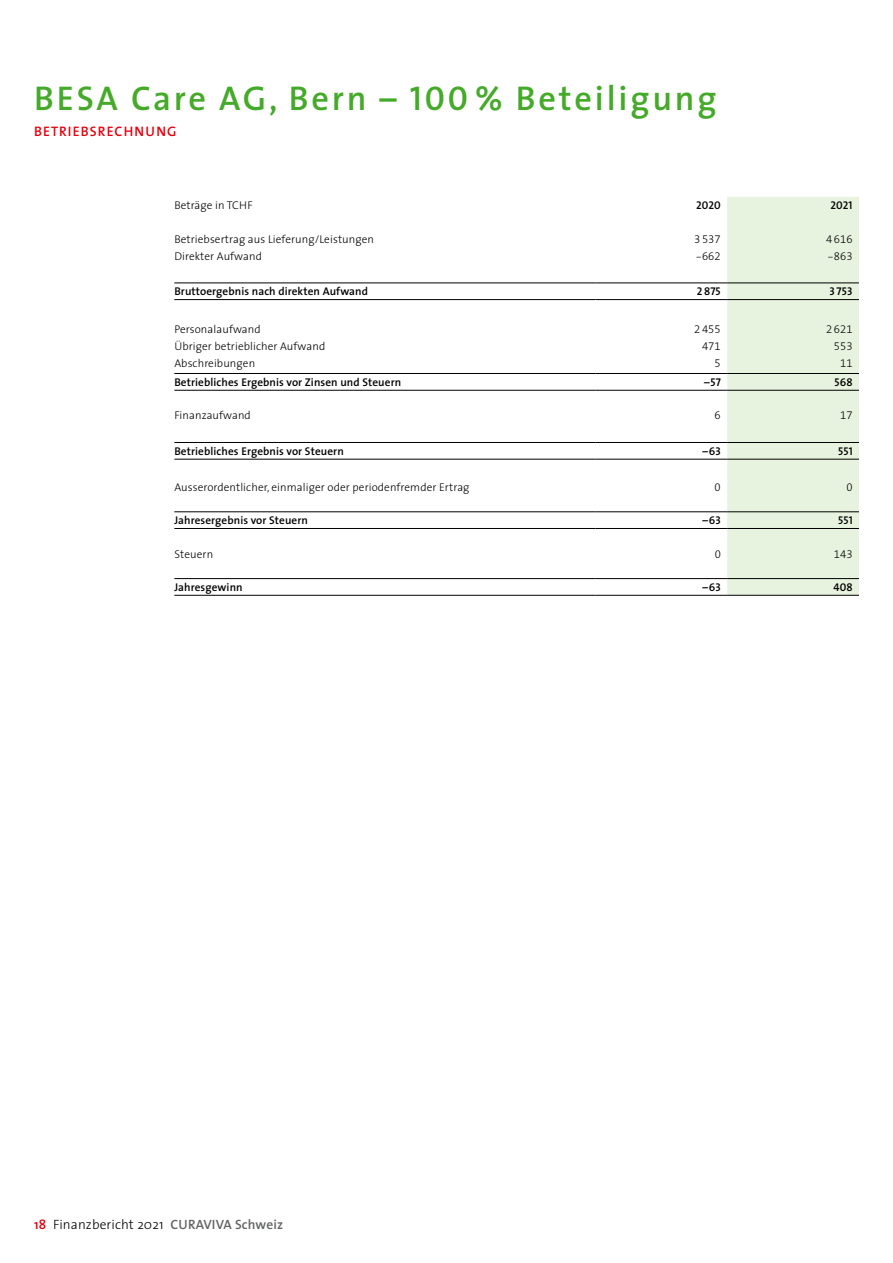
<style>
.page{position:relative;width:893px;height:1263px;background:#fff}
.page>*{position:absolute;margin:0;border:0;box-sizing:border-box;transform-origin:0 0}
.t1{font:600 34.5px "The Sans";letter-spacing:.08em;color:#45aa29}
.t2{font:600 13.8px "The Sans";letter-spacing:.085em;color:#e7000e}
.t3{font:300 13.5px "The Sans";letter-spacing:.01em;color:#000}
.t4{font:300 11.25px "The Sans";letter-spacing:.01em;color:#000}
.t5{font:600 11.25px "The Sans";letter-spacing:.01em;color:#000}
.t6{font:11.25px "The Sans Light Expert";letter-spacing:.01em;color:#000}
.t7{font:11.25px "The Sans Semi Bold Caps";letter-spacing:.01em;color:#000}
.s1{font-family:"The Sans Semi Bold Caps";font-weight:400}
.s2{font-weight:600;color:#e7000e}
.s3{font-weight:600;color:#626463}
</style>
<div class="page">
<div style="left:727px;top:197px;width:132px;height:398px;background:#e8f3df"></div>
<svg style="left:174px;top:282px;width:553px;height:313px"></svg>
<hr style="left:174px;top:283px;width:421px;height:1px;background:#000">
<hr style="left:595px;top:283px;width:132px;height:1px;background:#000">
<hr style="left:727px;top:283px;width:132px;height:1px;background:#000">
<hr style="left:174px;top:299px;width:421px;height:1px;background:#000">
<hr style="left:595px;top:299px;width:132px;height:1px;background:#000">
<hr style="left:727px;top:299px;width:132px;height:1px;background:#000">
<hr style="left:174px;top:373px;width:421px;height:1px;background:#000">
<hr style="left:595px;top:373px;width:132px;height:1px;background:#000">
<hr style="left:727px;top:373px;width:132px;height:1px;background:#000">
<hr style="left:174px;top:390px;width:421px;height:1px;background:#000">
<hr style="left:595px;top:390px;width:132px;height:1px;background:#000">
<hr style="left:727px;top:390px;width:132px;height:1px;background:#000">
<hr style="left:174px;top:442px;width:421px;height:1px;background:#000">
<hr style="left:595px;top:442px;width:132px;height:1px;background:#000">
<hr style="left:727px;top:442px;width:132px;height:1px;background:#000">
<hr style="left:174px;top:459px;width:421px;height:1px;background:#000">
<hr style="left:595px;top:459px;width:132px;height:1px;background:#000">
<hr style="left:727px;top:459px;width:132px;height:1px;background:#000">
<hr style="left:174px;top:511px;width:421px;height:1px;background:#000">
<hr style="left:595px;top:511px;width:132px;height:1px;background:#000">
<hr style="left:727px;top:511px;width:132px;height:1px;background:#000">
<hr style="left:174px;top:528px;width:421px;height:1px;background:#000">
<hr style="left:595px;top:528px;width:132px;height:1px;background:#000">
<hr style="left:727px;top:528px;width:132px;height:1px;background:#000">
<hr style="left:174px;top:578px;width:421px;height:1px;background:#000">
<hr style="left:595px;top:578px;width:132px;height:1px;background:#000">
<hr style="left:727px;top:578px;width:132px;height:1px;background:#000">
<hr style="left:174px;top:595px;width:421px;height:1px;background:#000">
<hr style="left:595px;top:595px;width:132px;height:1px;background:#000">
<hr style="left:727px;top:595px;width:132px;height:1px;background:#000">
<h1 class="t1" style="left:34px;top:70px;width:684px">BESA Care AG, Bern – <span class="s1">100 %</span> Beteiligung</h1>
<p class="t2" style="left:34px;top:119px;width:144px">BETRIEBSRECHNUNG</p>
<p class="t4" style="left:174px;top:196px;width:80px">Beträge in TCHF</p>
<p class="t7" style="left:696px;top:196px;width:26px">2020</p>
<p class="t7" style="left:830px;top:196px;width:24px">2021</p>
<p class="t4" style="left:174px;top:230px;width:201px">Betriebsertrag aus Lieferung/Leistungen</p>
<p class="t6" style="left:694px;top:230px;width:28px">3 537</p>
<p class="t6" style="left:826px;top:230px;width:28px">4 616</p>
<p class="t4" style="left:174px;top:246px;width:89px">Direkter Aufwand</p>
<p class="t6" style="left:696px;top:246px;width:27px">-662</p>
<p class="t6" style="left:827px;top:246px;width:27px">-863</p>
<p class="t5" style="left:174px;top:282px;width:195px">Bruttoergebnis nach direkten Aufwand</p>
<p class="t7" style="left:697px;top:282px;width:25px">2 875</p>
<p class="t7" style="left:829px;top:282px;width:25px">3 753</p>
<p class="t4" style="left:174px;top:320px;width:88px">Personalaufwand</p>
<p class="t6" style="left:694px;top:320px;width:28px">2 455</p>
<p class="t6" style="left:826px;top:320px;width:28px">2 621</p>
<p class="t4" style="left:174px;top:337px;width:152px">Übriger betrieblicher Aufwand</p>
<p class="t6" style="left:702px;top:337px;width:20px">471</p>
<p class="t6" style="left:834px;top:337px;width:20px">553</p>
<p class="t4" style="left:174px;top:354px;width:82px">Abschreibungen</p>
<p class="t6" style="left:715px;top:354px;width:8px">5</p>
<p class="t6" style="left:840px;top:354px;width:14px">11</p>
<p class="t5" style="left:174px;top:373px;width:228px">Betriebliches Ergebnis vor Zinsen und Steuern</p>
<p class="t7" style="left:704px;top:373px;width:18px">–57</p>
<p class="t7" style="left:834px;top:373px;width:20px">568</p>
<p class="t4" style="left:174px;top:406px;width:78px">Finanzaufwand</p>
<p class="t6" style="left:715px;top:406px;width:8px">6</p>
<p class="t6" style="left:840px;top:406px;width:14px">17</p>
<p class="t5" style="left:174px;top:442px;width:171px">Betriebliches Ergebnis vor Steuern</p>
<p class="t7" style="left:702px;top:442px;width:20px">–63</p>
<p class="t7" style="left:838px;top:442px;width:16px">551</p>
<p class="t4" style="left:174px;top:478px;width:297px">Ausserordentlicher, einmaliger oder periodenfremder Ertrag</p>
<p class="t6" style="left:715px;top:478px;width:8px">0</p>
<p class="t6" style="left:846px;top:478px;width:8px">0</p>
<p class="t5" style="left:174px;top:511px;width:135px">Jahresergebnis vor Steuern</p>
<p class="t7" style="left:702px;top:511px;width:20px">–63</p>
<p class="t7" style="left:838px;top:511px;width:16px">551</p>
<p class="t4" style="left:174px;top:545px;width:40px">Steuern</p>
<p class="t6" style="left:715px;top:545px;width:8px">0</p>
<p class="t6" style="left:834px;top:545px;width:20px">143</p>
<p class="t5" style="left:174px;top:578px;width:70px">Jahresgewinn</p>
<p class="t7" style="left:702px;top:578px;width:20px">–63</p>
<p class="t7" style="left:833px;top:578px;width:21px">408</p>
<p class="t3" style="left:34px;top:1213px;width:251px"><span class="s2">18</span> Finanzbericht 2021 <span class="s3">CURAVIVA Schweiz</span></p>
</div>
